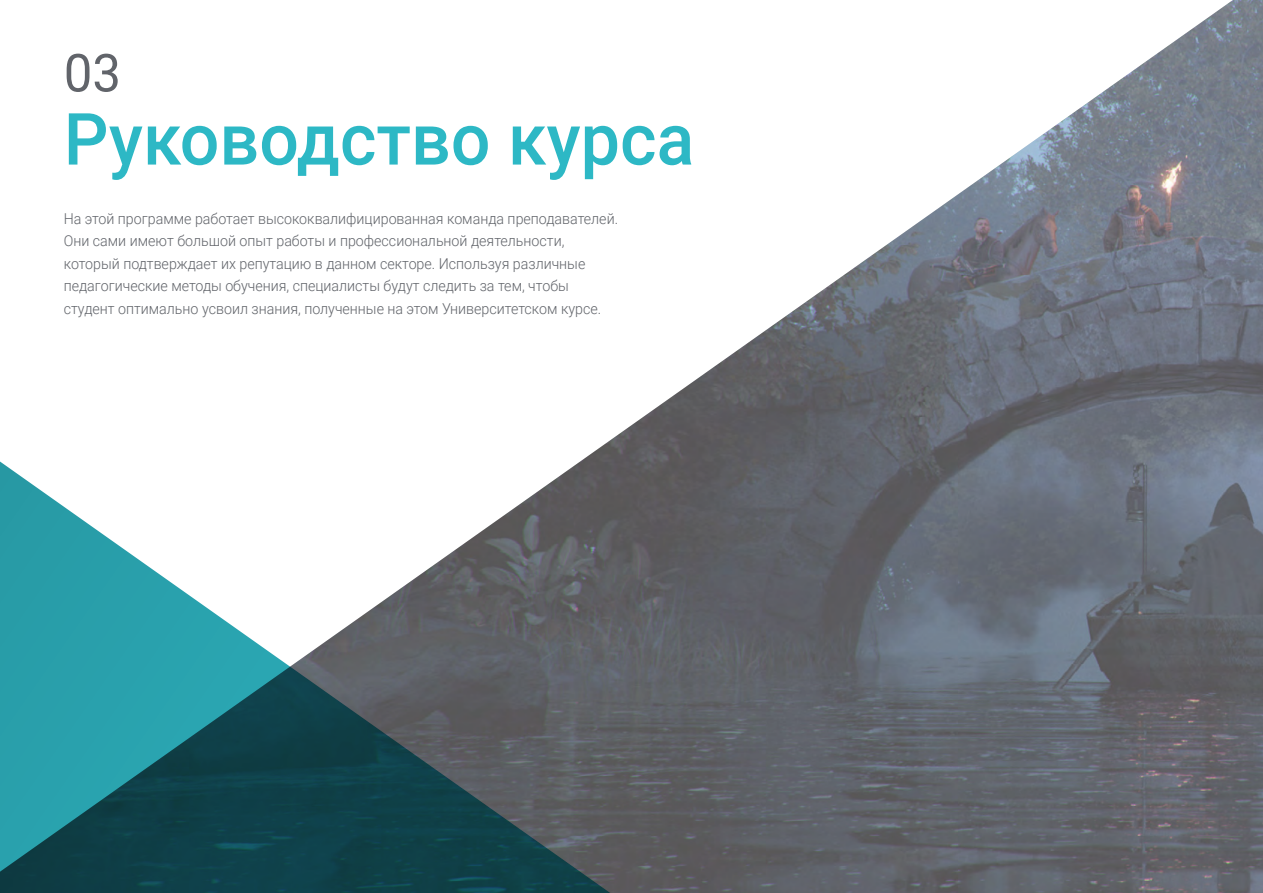
<style>
.page{position:relative;width:1263px;height:893px;background:#fff}
.page>*{position:absolute;margin:0;border:0;box-sizing:border-box;transform-origin:0 0}
.t1{font:500 72px "Roboto";color:#2db8c5}
.t2{font:52.5px "Roboto";color:#61646a}
.t3{font:300 15px/22.5px "Roboto";color:#61646a;scale:.95 1}
</style>
<div class="page">
<img style="left:602px;top:0;width:661px;height:893px">
<svg style="left:0;top:446px;width:640px;height:447px"></svg>
<h2 class="t2" style="left:64px;top:36px;width:59px">03</h2>
<h1 class="t1" style="left:64px;top:89px;width:632px">Руководство курса</h1>
<p class="t3" style="left:64px;top:207px;width:585px">На этой программе работает высококвалифицированная команда преподавателей.<br>Они сами имеют большой опыт работы и профессиональной деятельности, который подтверждает их репутацию в данном секторе. Используя различные педагогические методы обучения, специалисты будут следить за тем, чтобы студент оптимально усвоил знания, полученные на этом Университетском курсе.</p>
</div>
